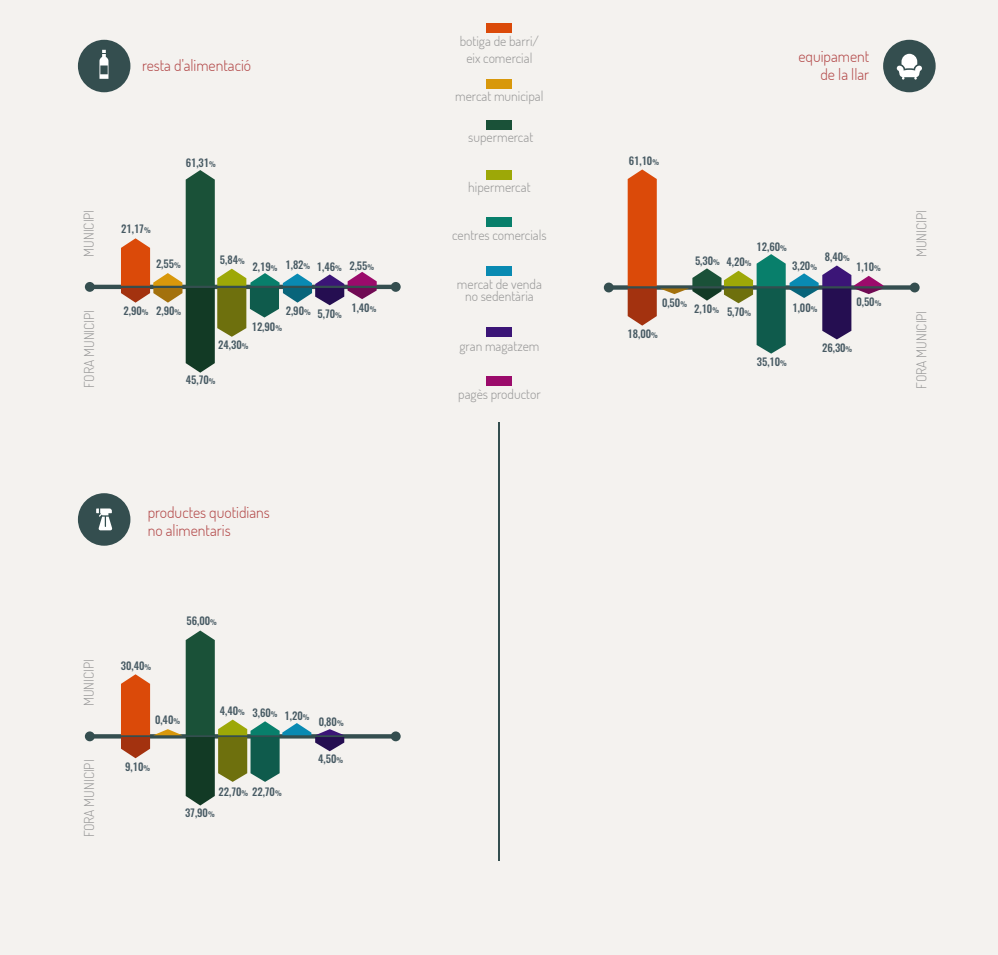
<style>
.page{position:relative;width:998px;height:955px;background:#f4f2ef}
.page>*{position:absolute;margin:0;border:0;box-sizing:border-box;transform-origin:0 0}
.t1{font:300 15.75px/18.4px "Dosis";color:#b24747}
.t2{font:300 13.65px/16.4px "Dosis";color:#969696;text-align:center}
.t3{font:500 10.5px "Oswald";color:#475a63}
.s1{font-size:7px}
</style>
<div class="page">
<div style="left:486px;top:24px;width:26px;height:9px;background:#db4a09"></div>
<div style="left:486px;top:79px;width:26px;height:9px;background:#d8980b"></div>
<div style="left:486px;top:217px;width:26px;height:10px;background:#087f6b"></div>
<div style="left:486px;top:266px;width:26px;height:10px;background:#098ab2"></div>
<div style="left:486px;top:327px;width:26px;height:10px;background:#3b1577"></div>
<hr style="left:498px;top:422px;width:2px;height:439px;background:#344e4f">
<div style="left:78px;top:40px;width:52px;height:52px;background:#344e4f;border-radius:50%"></div>
<svg style="left:99px;top:50px;width:9px;height:29px"></svg>
<div style="left:78px;top:493px;width:52px;height:53px;background:#344e4f;border-radius:50%"></div>
<svg style="left:96px;top:508px;width:16px;height:22px"></svg>
<div style="left:883px;top:40px;width:52px;height:52px;background:#344e4f;border-radius:50%"></div>
<svg style="left:896px;top:54px;width:26px;height:26px"></svg>
<hr style="left:90px;top:285px;width:306px;height:4px;background:#344e4f">
<div style="left:85px;top:282px;width:10px;height:10px;background:#344e4f;border-radius:50%"></div>
<div style="left:391px;top:282px;width:9px;height:10px;background:#344e4f;border-radius:50%"></div>
<svg style="left:95px;top:734px;width:296px;height:4px"></svg>
<div style="left:85px;top:731px;width:10px;height:10px;background:#344e4f;border-radius:50%"></div>
<div style="left:391px;top:731px;width:9px;height:10px;background:#344e4f;border-radius:50%"></div>
<svg style="left:121px;top:630px;width:223px;height:175px"></svg>
<div style="left:608px;top:285px;width:306px;height:5px;background:#344e4f"></div>
<div style="left:604px;top:282px;width:9px;height:10px;background:#344e4f;border-radius:50%"></div>
<div style="left:909px;top:282px;width:10px;height:10px;background:#344e4f;border-radius:50%"></div>
<svg style="left:627px;top:182px;width:256px;height:172px"></svg>
<svg style="left:121px;top:182px;width:242px;height:191px"></svg>
<svg style="left:185px;top:169px;width:472px;height:13px"></svg>
<svg style="left:121px;top:186px;width:762px;height:13px"></svg>
<svg style="left:121px;top:203px;width:762px;height:13px"></svg>
<svg style="left:121px;top:220px;width:762px;height:14px"></svg>
<svg style="left:121px;top:238px;width:762px;height:13px"></svg>
<svg style="left:121px;top:255px;width:762px;height:13px"></svg>
<svg style="left:106px;top:272px;width:814px;height:14px"></svg>
<svg style="left:106px;top:287px;width:814px;height:14px"></svg>
<svg style="left:121px;top:305px;width:762px;height:13px"></svg>
<svg style="left:121px;top:322px;width:762px;height:14px"></svg>
<svg style="left:121px;top:339px;width:762px;height:14px"></svg>
<div style="left:106px;top:357px;width:833px;height:13px;background:#f4f2ef"></div>
<div style="left:106px;top:426px;width:833px;height:13px;background:#f4f2ef"></div>
<div style="left:106px;top:443px;width:833px;height:14px;background:#f4f2ef"></div>
<div style="left:101px;top:564px;width:833px;height:14px;background:#f4f2ef"></div>
<div style="left:101px;top:582px;width:833px;height:13px;background:#f4f2ef"></div>
<div style="left:101px;top:599px;width:833px;height:13px;background:#f4f2ef"></div>
<div style="left:101px;top:616px;width:833px;height:14px;background:#f4f2ef"></div>
<div style="left:101px;top:634px;width:833px;height:13px;background:#f4f2ef"></div>
<div style="left:101px;top:651px;width:833px;height:13px;background:#f4f2ef"></div>
<div style="left:101px;top:668px;width:833px;height:14px;background:#f4f2ef"></div>
<svg style="left:121px;top:686px;width:223px;height:13px"></svg>
<svg style="left:121px;top:703px;width:223px;height:13px"></svg>
<svg style="left:121px;top:720px;width:279px;height:14px"></svg>
<svg style="left:101px;top:735px;width:300px;height:14px"></svg>
<svg style="left:121px;top:753px;width:223px;height:13px"></svg>
<svg style="left:121px;top:770px;width:223px;height:14px"></svg>
<div style="left:101px;top:787px;width:833px;height:14px;background:#f4f2ef"></div>
<div style="left:101px;top:805px;width:833px;height:13px;background:#f4f2ef"></div>
<div style="left:101px;top:822px;width:833px;height:14px;background:#f4f2ef"></div>
<div style="left:101px;top:839px;width:833px;height:14px;background:#f4f2ef"></div>
<div style="left:101px;top:857px;width:833px;height:13px;background:#f4f2ef"></div>
<h1 class="t1" style="left:142px;top:55px;width:111px">resta d'alimentació</h1>
<p class="t2" style="left:80px;top:257px;width:48px;rotate:-90deg">MUNICIPI</p>
<p class="t2" style="left:81px;top:388px;width:79px;rotate:-90deg">FORA MUNICIPI</p>
<p class="t3" style="left:121px;top:223px;width:31px">21,17<span class="s1">%</span></p>
<p class="t3" style="left:186px;top:157px;width:31px">61,31<span class="s1">%</span></p>
<p class="t3" style="left:220px;top:254px;width:26px">5,84<span class="s1">%</span></p>
<p class="t3" style="left:156px;top:258px;width:26px">2,55<span class="s1">%</span></p>
<p class="t3" style="left:285px;top:260px;width:90px">1,82<span class="s1">%</span> 1,46<sub>%</sub> 2,55<span class="s1">%</span></p>
<p class="t3" style="left:252px;top:261px;width:26px">2,19<span class="s1">%</span></p>
<p class="t3" style="left:123px;top:305px;width:26px">2,90<span class="s1">%</span></p>
<p class="t3" style="left:156px;top:305px;width:26px">2,90<span class="s1">%</span></p>
<p class="t3" style="left:286px;top:305px;width:26px">2,90<span class="s1">%</span></p>
<p class="t3" style="left:351px;top:302px;width:26px">1,40<span class="s1">%</span></p>
<p class="t3" style="left:218px;top:339px;width:32px">24,30<span class="s1">%</span></p>
<p class="t3" style="left:317px;top:309px;width:26px">5,70<span class="s1">%</span></p>
<p class="t3" style="left:252px;top:321px;width:32px">12,90<span class="s1">%</span></p>
<p class="t3" style="left:186px;top:374px;width:31px">45,70<span class="s1">%</span></p>
<h1 class="t1" style="left:148px;top:502px;width:124px">productes quotidians no alimentaris</h1>
<p class="t2" style="left:80px;top:706px;width:48px;rotate:-90deg">MUNICIPI</p>
<p class="t2" style="left:81px;top:837px;width:79px;rotate:-90deg">FORA MUNICIPI</p>
<p class="t3" style="left:121px;top:660px;width:32px">30,40<span class="s1">%</span></p>
<p class="t3" style="left:186px;top:615px;width:32px">56,00<span class="s1">%</span></p>
<p class="t3" style="left:155px;top:714px;width:27px">0,40<span class="s1">%</span></p>
<p class="t3" style="left:220px;top:706px;width:59px">4,40<span class="s1">%</span> 3,60<sub>%</sub></p>
<p class="t3" style="left:284px;top:710px;width:26px">1,20<span class="s1">%</span></p>
<p class="t3" style="left:319px;top:716px;width:26px">0,80<span class="s1">%</span></p>
<p class="t3" style="left:125px;top:760px;width:26px">9,10<span class="s1">%</span></p>
<p class="t3" style="left:218px;top:786px;width:65px">22,70<span class="s1">%</span> 22,70<span class="s1">%</span></p>
<p class="t3" style="left:185px;top:807px;width:31px">37,90<span class="s1">%</span></p>
<p class="t3" style="left:318px;top:753px;width:26px">4,50<span class="s1">%</span></p>
<p class="t2" style="left:460px;top:33px;width:81px">botiga de barri/ eix comercial</p>
<p class="t2" style="left:455px;top:88px;width:90px">mercat municipal</p>
<p class="t2" style="left:468px;top:129px;width:66px">supermercat</p>
<p class="t2" style="left:468px;top:179px;width:64px">hipermercat</p>
<p class="t2" style="left:452px;top:226px;width:96px">centres comercials</p>
<p class="t2" style="left:457px;top:277px;width:86px;line-height:12.2px">mercat de venda no sedentària</p>
<p class="t2" style="left:459px;top:337px;width:81px">gran magatzem</p>
<p class="t2" style="left:458px;top:385px;width:84px">pagès productor</p>
<p class="t3" style="left:629px;top:155px;width:32px">61,10<span class="s1">%</span></p>
<h1 class="t1" style="left:798px;top:46px;width:72px;text-align:right">equipament de la llar</h1>
<p class="t3" style="left:756px;top:241px;width:32px">12,60<span class="s1">%</span></p>
<p class="t3" style="left:824px;top:251px;width:26px">8,40<span class="s1">%</span></p>
<p class="t3" style="left:695px;top:255px;width:26px">5,30<span class="s1">%</span></p>
<p class="t3" style="left:726px;top:256px;width:26px">4,20<span class="s1">%</span></p>
<p class="t3" style="left:792px;top:260px;width:26px">3,20<span class="s1">%</span></p>
<p class="t3" style="left:856px;top:261px;width:26px">1,10<span class="s1">%</span></p>
<p class="t3" style="left:662px;top:297px;width:26px">0,50<span class="s1">%</span></p>
<p class="t3" style="left:856px;top:296px;width:26px">0,50<span class="s1">%</span></p>
<p class="t3" style="left:792px;top:302px;width:26px">1,00<span class="s1">%</span></p>
<p class="t3" style="left:694px;top:303px;width:26px">2,10<span class="s1">%</span></p>
<p class="t3" style="left:727px;top:306px;width:26px">5,70<span class="s1">%</span></p>
<p class="t3" style="left:627px;top:328px;width:32px">18,00<span class="s1">%</span></p>
<p class="t3" style="left:756px;top:356px;width:32px">35,10<span class="s1">%</span></p>
<p class="t3" style="left:822px;top:342px;width:32px">26,30<span class="s1">%</span></p>
<p class="t2" style="left:913px;top:257px;width:48px;rotate:-90deg">MUNICIPI</p>
<p class="t2" style="left:913px;top:388px;width:79px;rotate:-90deg">FORA MUNICIPI</p>
</div>
